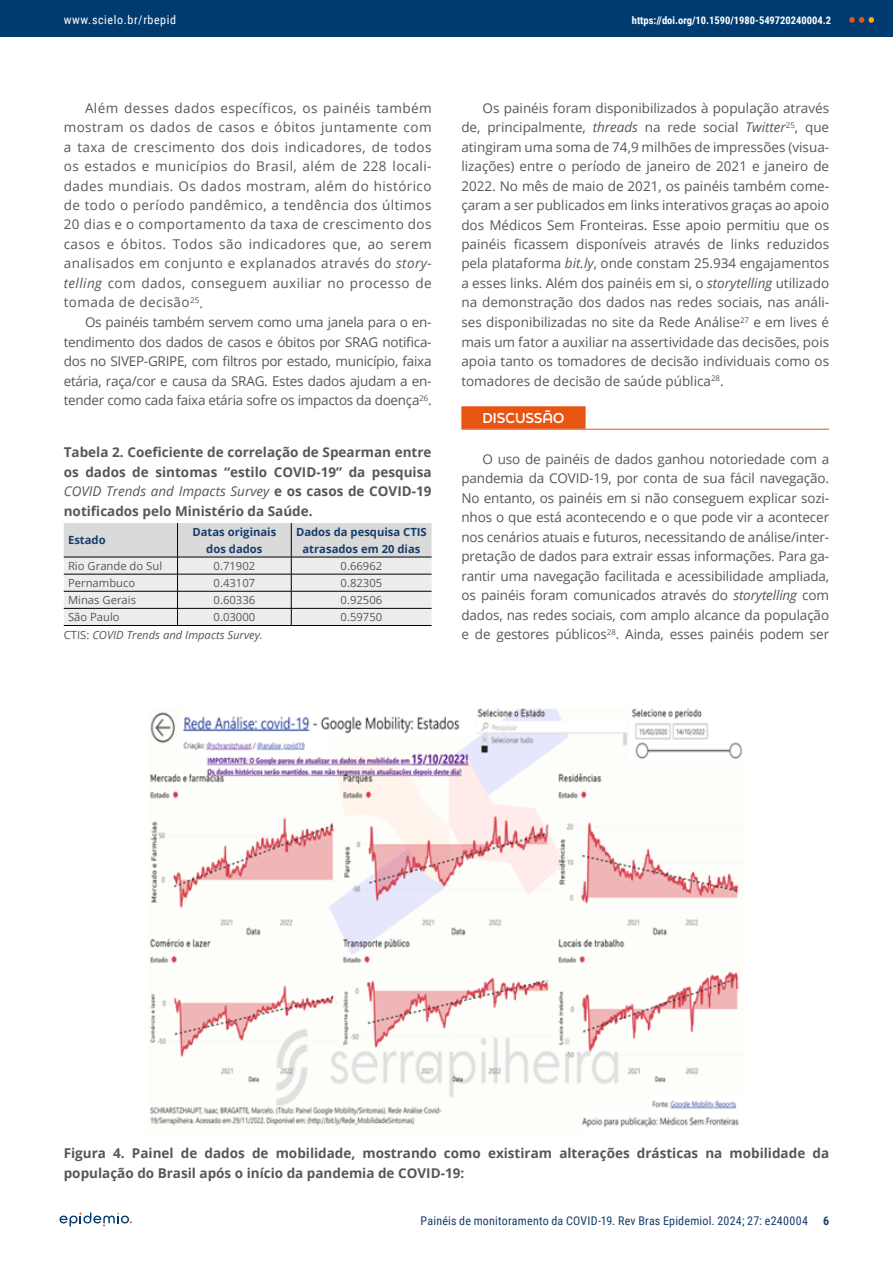
<style>
.page{position:relative;width:893px;height:1263px;background:#fff}
.page>*{position:absolute;margin:0;border:0;box-sizing:border-box;transform-origin:0 0}
.t1{font:13.5px/19.5px "Open Sans";letter-spacing:-.005em;color:#575756;text-align:justify}
.t2{font:700 13.5px/19.5px "Open Sans";color:#575756}
.t3{font:700 13.5px "Final Six";color:#fff}
.t4{font:12px "Roboto Condensed";letter-spacing:.015em;color:#173d6b}
.t5{font:12px "Roboto Condensed";letter-spacing:.05em;color:#fff}
.t6{font:700 12px "Roboto Condensed";color:#173d6b}
.t7{font:11.25px "Open Sans";color:#575756}
.t8{font:700 11.25px/16.8px "Open Sans";color:#173d6b;text-align:center}
.t9{font:italic 11.25px "Open Sans";color:#575756}
.t10{font:700 10.5px "Roboto Condensed";color:#fff}
.s1{font-style:italic}
.s2{font-weight:400;font-style:italic}
.s3{font-style:normal}
</style>
<div class="page">
<div style="left:0;top:0;width:893px;height:36px;background:#003b70"></div>
<svg style="left:849px;top:17px;width:25px;height:6px"></svg>
<svg style="left:60px;top:1212px;width:72px;height:14px"></svg>
<div style="left:461px;top:406px;width:125px;height:23px;background:#e85412"></div>
<hr style="left:461px;top:429px;width:368px;height:1px;background:#e85412">
<img style="left:150px;top:708px;width:593px;height:420px">
<svg style="left:64px;top:523px;width:368px;height:102px;background:#dcdcdc"></svg>
<hr style="left:64px;top:625px;width:114px;height:1px;background:#000">
<hr style="left:178px;top:625px;width:113px;height:1px;background:#000">
<hr style="left:291px;top:625px;width:141px;height:1px;background:#000">
<p class="t5" style="left:64px;top:12px;width:114px">www.scielo.br/rbepid</p>
<p class="t1" style="left:64px;top:98px;width:369px;text-indent:21px">Além desses dados específicos, os painéis também mostram os dados de casos e óbitos juntamente com a taxa de crescimento dos dois indicadores, de todos os estados e municípios do Brasil, além de 228 locali&shy;dades mundiais. Os dados mostram, além do histórico de todo o período pandêmico, a tendência dos últimos 20 dias e o comportamento da taxa de crescimento dos casos e óbitos. Todos são indicadores que, ao serem analisados em conjunto e explanados através do <span class="s1">story&shy;telling</span> com dados, conseguem auxiliar no processo de tomada de decisão<sup>25</sup>.</p>
<p class="t1" style="left:64px;top:312px;width:369px;text-indent:21px">Os painéis também servem como uma janela para o en&shy;tendimento dos dados de casos e óbitos por SRAG notifica&shy;dos no SIVEP-GRIPE, com filtros por estado, município, faixa etária, raça/cor e causa da SRAG. Estes dados ajudam a en&shy;tender como cada faixa etária sofre os impactos da doença<sup>26</sup>.</p>
<p class="t2" style="left:64px;top:442px;width:369px;text-align:justify">Tabela 2. Coeficiente de correlação de Spearman entre os dados de sintomas “estilo COVID-19” da pesquisa <span class="s2">COVID Trends and Impacts Survey</span> e os casos de COVID-19 notificados pelo Ministério da Saúde.</p>
<p class="t8" style="left:68px;top:532px;width:39px">Estado</p>
<p class="t8" style="left:192px;top:523px;width:85px">Datas originais dos dados</p>
<p class="t8" style="left:296px;top:523px;width:132px">Dados da pesquisa CTIS atrasados em 20 dias</p>
<p class="t7" style="left:68px;top:558px;width:96px">Rio Grande do Sul</p>
<p class="t7" style="left:214px;top:558px;width:43px">0.71902</p>
<p class="t7" style="left:341px;top:558px;width:43px">0.66962</p>
<p class="t7" style="left:68px;top:575px;width:69px">Pernambuco</p>
<p class="t7" style="left:214px;top:575px;width:43px">0.43107</p>
<p class="t7" style="left:341px;top:575px;width:43px">0.82305</p>
<p class="t7" style="left:68px;top:592px;width:70px">Minas Gerais</p>
<p class="t7" style="left:214px;top:592px;width:43px">0.60336</p>
<p class="t7" style="left:341px;top:592px;width:43px">0.92506</p>
<p class="t7" style="left:68px;top:609px;width:53px">São Paulo</p>
<p class="t7" style="left:214px;top:609px;width:43px">0.03000</p>
<p class="t7" style="left:341px;top:609px;width:43px">0.59750</p>
<p class="t9" style="left:64px;top:627px;width:201px"><span class="s3">CTIS:</span> COVID Trends and Impacts Survey.</p>
<p class="t10" style="left:632px;top:12px;width:201px">https://doi.org/10.1590/1980-549720240004.2</p>
<p class="t1" style="left:461px;top:98px;width:369px;text-indent:21px">Os painéis foram disponibilizados à população através de, principalmente, <span class="s1">threads</span> na rede social <span class="s1">Twitter</span><sup>25</sup>, que atingiram uma soma de 74,9 milhões de impressões (visua&shy;lizações) entre o período de janeiro de 2021 e janeiro de 2022. No mês de maio de 2021, os painéis também come&shy;çaram a ser publicados em links interativos graças ao apoio dos Médicos Sem Fronteiras. Esse apoio permitiu que os painéis ficassem disponíveis através de links reduzidos pela plataforma <span class="s1">bit.ly</span>, onde constam 25.934 engajamentos a esses links. Além dos painéis em si, o <span class="s1">storytelling</span> utilizado na demonstração dos dados nas redes sociais, nas análi&shy;ses disponibilizadas no site da Rede Análise<sup>27</sup> e em lives é mais um fator a auxiliar na assertividade das decisões, pois apoia tanto os tomadores de decisão individuais como os tomadores de decisão de saúde pública<sup>28</sup>.</p>
<p class="t3" style="left:483px;top:408px;width:83px">DISCUSSÃO</p>
<p class="t1" style="left:461px;top:449px;width:369px;text-indent:21px">O uso de painéis de dados ganhou notoriedade com a pandemia da COVID-19, por conta de sua fácil navegação.<br>No entanto, os painéis em si não conseguem explicar sozi&shy;nhos o que está acontecendo e o que pode vir a acontecer nos cenários atuais e futuros, necessitando de análise/inter&shy;pretação de dados para extrair essas informações. Para ga&shy;rantir uma navegação facilitada e acessibilidade ampliada, os painéis foram comunicados através do <span class="s1">storytelling</span> com dados, nas redes sociais, com amplo alcance da população e de gestores públicos<sup>28</sup>. Ainda, esses painéis podem ser</p>
<p class="t2" style="left:64px;top:1143px;width:767px">Figura 4. Painel de dados de mobilidade, mostrando como existiram alterações drásticas na mobilidade da população do Brasil após o início da pandemia de COVID-19:</p>
<p class="t4" style="left:421px;top:1212px;width:389px">Painéis de monitoramento da COVID-19. Rev Bras Epidemiol. 2024; 27: e240004</p>
<p class="t6" style="left:823px;top:1212px;width:8px">6</p>
</div>
